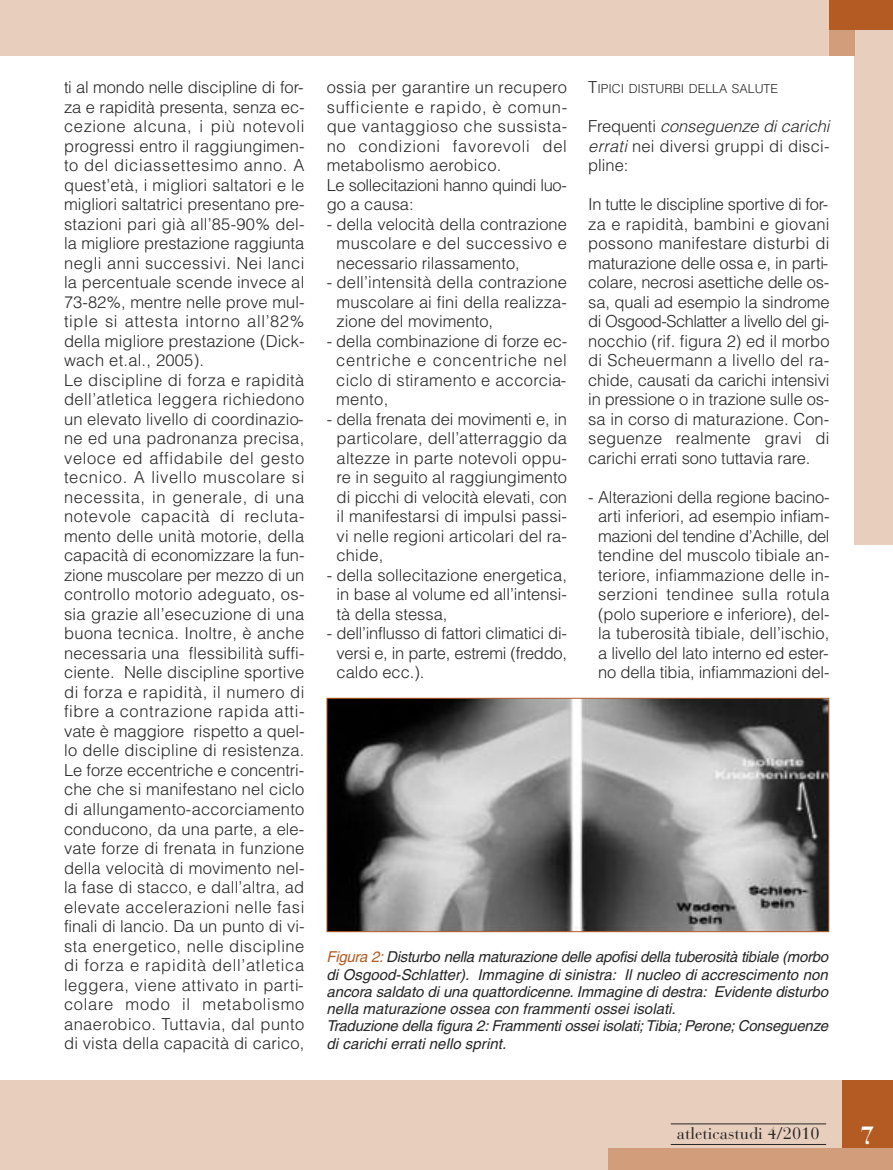
<style>
.page{position:relative;width:893px;height:1170px;background:#fff}
.page>*{position:absolute;margin:0;border:0;box-sizing:border-box;transform-origin:0 0}
.t1{font:700 24.75px "Bauer Bodoni";color:#fff}
.t2{font:300 16.5px/19.5px "Helvetica";letter-spacing:.015em;color:#272627;text-align:justify}
.t3{font:16.5px "Bauer Bodoni";color:#272627}
.t4{font:italic 15px/17.2px "Helvetica";letter-spacing:-.005em;color:#272627}
.t5{font:300 12.3px "Helvetica";color:#272627}
.s1{font-size:16.5px}
.s2{font-style:italic}
.s3{color:#b35b22}
</style>
<div class="page">
<div style="left:855px;top:22px;width:38px;height:523px;background:#e8cebd"></div>
<div style="left:0;top:0;width:893px;height:55px;background:#e8cebd"></div>
<div style="left:0;top:1080px;width:893px;height:89px;background:#e8cebd"></div>
<div style="left:842px;top:1080px;width:51px;height:68px;background:#b35b22"></div>
<div style="left:608px;top:1148px;width:285px;height:21px;background:#d19d7a"></div>
<hr style="left:671px;top:1143px;width:155px;height:1px;background:#272627">
<hr style="left:671px;top:1123px;width:155px;height:1px;background:#272627">
<div style="left:829px;top:0;width:26px;height:55px;background:#d19d7a"></div>
<div style="left:829px;top:0;width:64px;height:30px;background:#b35b22"></div>
<img style="left:329px;top:700px;width:498px;height:230px">
<div style="left:327px;top:698px;width:502px;height:234px;border:1px solid #b35b22"></div>
<p class="t2" style="left:64px;top:78px;width:242px;text-align:left">ti al mondo nelle discipline di for&shy;za e rapidità presenta, senza ec&shy;cezione alcuna, i più notevoli progressi entro il raggiungimen&shy;to del diciassettesimo anno. A quest’età, i migliori saltatori e le migliori saltatrici presentano pre&shy;stazioni pari già all’85-90% del&shy;la migliore prestazione raggiunta negli anni successivi. Nei lanci la percentuale scende invece al<br>73-82%, mentre nelle prove mul&shy;tiple si attesta intorno all’82% della migliore prestazione (Dick&shy;wach et.al., 2005).<br>Le discipline di forza e rapidità dell’atletica leggera richiedono un elevato livello di coordinazio&shy;ne ed una padronanza precisa, veloce ed affidabile del gesto tecnico. A livello muscolare si necessita, in generale, di una notevole capacità di recluta&shy;mento delle unità motorie, della capacità di economizzare la fun&shy;zione muscolare per mezzo di un controllo motorio adeguato, os&shy;sia grazie all’esecuzione di una buona tecnica. Inoltre, è anche necessaria una flessibilità suffi&shy;ciente. Nelle discipline sportive di forza e rapidità, il numero di fibre a contrazione rapida atti&shy;vate è maggiore rispetto a quel&shy;lo delle discipline di resistenza.<br>Le forze eccentriche e concentri&shy;che che si manifestano nel ciclo di allungamento-accorciamento conducono, da una parte, a ele&shy;vate forze di frenata in funzione della velocità di movimento nel&shy;la fase di stacco, e dall’altra, ad elevate accelerazioni nelle fasi finali di lancio. Da un punto di vi&shy;sta energetico, nelle discipline di forza e rapidità dell’atletica leggera, viene attivato in parti&shy;colare modo il metabolismo anaerobico. Tuttavia, dal punto di vista della capacità di carico,</p>
<p class="t2" style="left:327px;top:78px;width:242px;text-align:left">ossia per garantire un recupero sufficiente e rapido, è comun&shy;que vantaggioso che sussista&shy;no condizioni favorevoli del metabolismo aerobico.<br>Le sollecitazioni hanno quindi luo&shy;go a causa:</p>
<p class="t5" style="left:588px;top:82px;width:191px"><span class="s1">T</span>IPICI DISTURBI DELLA SALUTE</p>
<p class="t2" style="left:588px;top:117px;width:243px">Frequenti <span class="s2">conseguenze di carichi errati</span> nei diversi gruppi di disci&shy;pline:</p>
<p class="t2" style="left:588px;top:195px;width:243px">In tutte le discipline sportive di for&shy;za e rapidità, bambini e giovani possono manifestare disturbi di maturazione delle ossa e, in parti&shy;colare, necrosi asettiche delle os&shy;sa, quali ad esempio la sindrome di Osgood-Schlatter a livello del gi&shy;nocchio (rif. figura 2) ed il morbo di Scheuermann a livello del ra&shy;chide, causati da carichi intensivi in pressione o in trazione sulle os&shy;sa in corso di maturazione. Con&shy;seguenze realmente gravi di carichi errati sono tuttavia rare.</p>
<p class="t2" style="left:598px;top:487px;width:233px;text-indent:-10px">- Alterazioni della regione bacino&shy;arti inferiori, ad esempio infiam&shy;mazioni del tendine d’Achille, del tendine del muscolo tibiale an&shy;teriore, infiammazione delle in&shy;serzioni tendinee sulla rotula (polo superiore e inferiore), del&shy;la tuberosità tibiale, dell’ischio, a livello del lato interno ed ester&shy;no della tibia, infiammazioni del-</p>
<p class="t2" style="left:337px;top:214px;width:232px;text-indent:-10px">- della velocità della contrazione muscolare e del successivo e necessario rilassamento,</p>
<p class="t2" style="left:337px;top:273px;width:232px;text-indent:-10px">- dell’intensità della contrazione muscolare ai fini della realizza&shy;zione del movimento,</p>
<p class="t2" style="left:336px;top:331px;width:233px;text-indent:-10px">- della combinazione di forze ec&shy;centriche e concentriche nel ciclo di stiramento e accorcia&shy;mento,</p>
<p class="t2" style="left:337px;top:409px;width:232px;text-indent:-10px">- della frenata dei movimenti e, in particolare, dell’atterraggio da altezze in parte notevoli oppu&shy;re in seguito al raggiungimento di picchi di velocità elevati, con il manifestarsi di impulsi passi&shy;vi nelle regioni articolari del ra&shy;chide,</p>
<p class="t2" style="left:337px;top:565px;width:232px;text-indent:-10px">- della sollecitazione energetica, in base al volume ed all’intensi&shy;tà della stessa,</p>
<p class="t2" style="left:337px;top:624px;width:232px;text-indent:-10px">- dell’influsso di fattori climatici di&shy;versi e, in parte, estremi (freddo, caldo ecc.).</p>
<p class="t4" style="left:327px;top:949px;width:503px"><span class="s3">Figura 2:</span> Disturbo nella maturazione delle apofisi della tuberosità tibiale (morbo di Osgood-Schlatter). Immagine di sinistra: Il nucleo di accrescimento non ancora saldato di una quattordicenne. Immagine di destra: Evidente disturbo nella maturazione ossea con frammenti ossei isolati.<br>Traduzione della figura 2: Frammenti ossei isolati; Tibia; Perone; Conseguenze di carichi errati nello sprint.</p>
<p class="t3" style="left:677px;top:1127px;width:144px">atleticastudi 4/2010</p>
<h1 class="t1" style="left:860px;top:1126px;width:15px">7</h1>
</div>
